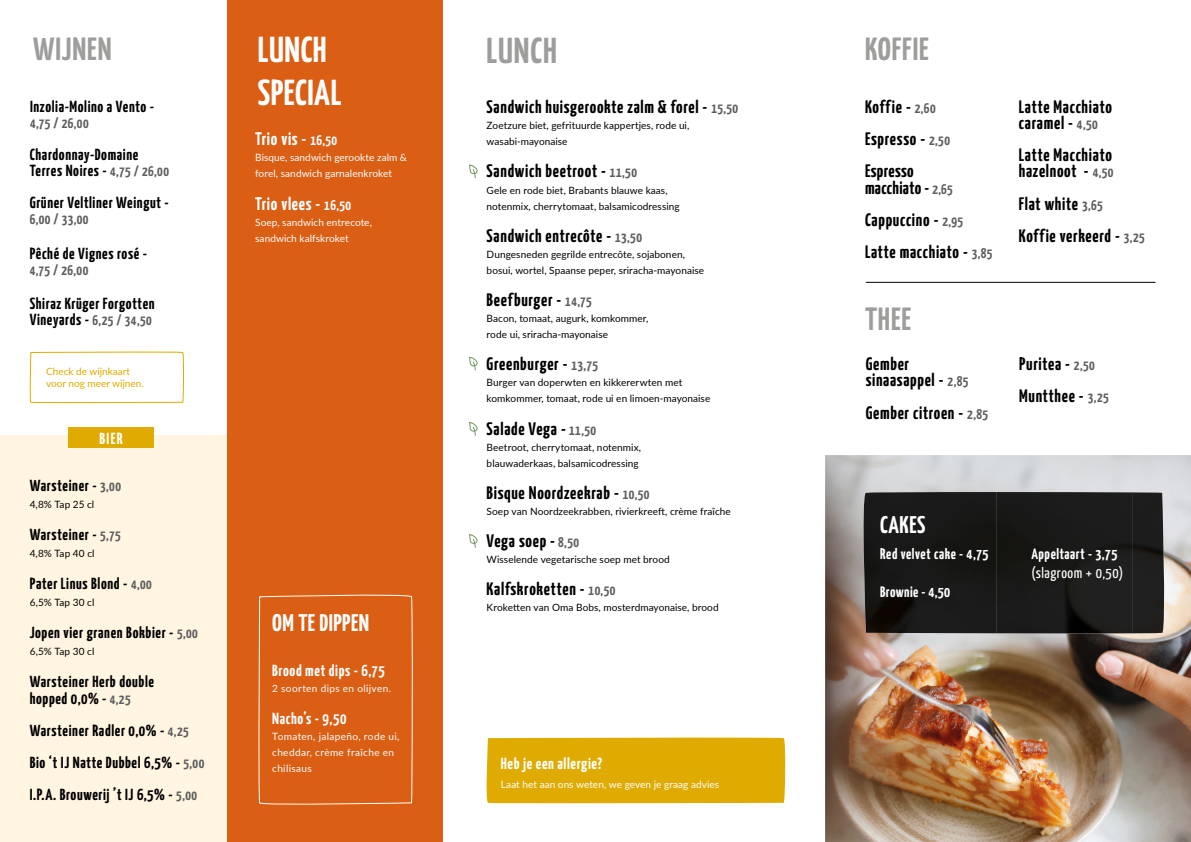
<style>
.page{position:relative;width:1191px;height:842px;background:#fff}
.page>*{position:absolute;margin:0;border:0;box-sizing:border-box;transform-origin:0 0}
.t1{font:700 36.2px/43.4px "Yanone Kaffeesatz";letter-spacing:.015em;color:#fff}
.t2{font:700 36.2px "Yanone Kaffeesatz";letter-spacing:.025em;color:#9d9d9c}
.t3{font:700 32.1px "Yanone Kaffeesatz";letter-spacing:.025em;color:#9d9d9c}
.t4{font:700 24.1px "Yanone Kaffeesatz";letter-spacing:.02em;color:#fff}
.t5{font:700 18.1px/32.1px "Yanone Kaffeesatz";letter-spacing:.04em;color:#000}
.t6{font:700 18.1px "Yanone Kaffeesatz";letter-spacing:.035em;color:#fff}
.t7{font:700 16.1px/16.1px "Yanone Kaffeesatz";letter-spacing:.04em;color:#000}
.t8{font:700 16.1px "Yanone Kaffeesatz";letter-spacing:.04em;color:#fff}
.t9{font:700 15.1px "Yanone Kaffeesatz";letter-spacing:.04em;color:#fff}
.t10{font:15.1px "Yanone Kaffeesatz";letter-spacing:.035em;color:#fff}
.t11{font:700 14.1px "Yanone Kaffeesatz";letter-spacing:.035em;color:#5f5e5e}
.t12{font:10px/16.1px "Lato";letter-spacing:.005em;color:#000}
.t13{font:10px/16.1px "Lato";letter-spacing:.01em;color:#fff}
.t14{font:10px/16.1px "Lato";letter-spacing:.035em;color:#fff}
.t15{font:10px/12.1px "Lato";color:#dfab00}
.s1{font-size:14.1px;color:#5f5e5e}
.s2{font-size:14.1px}
</style>
<div class="page">
<div style="left:227px;top:0;width:215px;height:842px;background:#da5e14"></div>
<div style="left:486px;top:737px;width:300px;height:67px;background:#dfab00"></div>
<svg style="left:469px;top:164px;width:9px;height:15px"></svg>
<svg style="left:469px;top:356px;width:9px;height:15px"></svg>
<svg style="left:469px;top:422px;width:9px;height:14px"></svg>
<svg style="left:469px;top:534px;width:9px;height:14px"></svg>
<svg style="left:258px;top:594px;width:155px;height:211px"></svg>
<svg style="left:29px;top:351px;width:155px;height:53px"></svg>
<div style="left:0;top:436px;width:227px;height:406px;background:#fff5e1"></div>
<div style="left:69px;top:427px;width:85px;height:21px;background:#dfab00"></div>
<img style="left:825px;top:455px;width:366px;height:387px">
<img style="left:860px;top:492px;width:306px;height:141px">
<hr style="left:865px;top:282px;width:290px;height:1px;background:#000">
<h2 class="t3" style="left:33px;top:26px;width:80px">WIJNEN</h2>
<h3 class="t7" style="left:30px;top:98px;width:126px">Inzolia-Molino a Vento -</h3>
<h3 class="t11" style="left:30px;top:113px;width:60px">4,75 / 26,00</h3>
<h3 class="t7" style="left:30px;top:146px;width:141px">Chardonnay-Domaine<br>Terres Noires - <span class="s1">4,75 / 26,00</span></h3>
<h3 class="t7" style="left:30px;top:193px;width:141px">Grüner Veltliner Weingut -</h3>
<h3 class="t11" style="left:30px;top:209px;width:60px">6,00 / 33,00</h3>
<h3 class="t7" style="left:30px;top:244px;width:119px">Pêché de Vignes rosé -</h3>
<h3 class="t11" style="left:30px;top:260px;width:60px">4,75 / 26,00</h3>
<h3 class="t7" style="left:30px;top:294px;width:126px">Shiraz Krüger Forgotten<br>Vineyards - <span class="s1">6,25 / 34,50</span></h3>
<p class="t15" style="left:46px;top:365px;width:99px">Check de wijnkaart voor nog meer wijnen.</p>
<h3 class="t8" style="left:100px;top:427px;width:25px">BIER</h3>
<h3 class="t7" style="left:30px;top:477px;width:93px">Warsteiner - <span class="s1">3,00</span></h3>
<p class="t12" style="left:30px;top:496px;width:66px">4,8% Tap 25 cl</p>
<h3 class="t7" style="left:30px;top:526px;width:92px">Warsteiner - <span class="s1">5,75</span></h3>
<p class="t12" style="left:30px;top:545px;width:66px">4,8% Tap 40 cl</p>
<h3 class="t7" style="left:30px;top:575px;width:124px">Pater Linus Blond - <span class="s1">4,00</span></h3>
<p class="t12" style="left:30px;top:594px;width:66px">6,5% Tap 30 cl</p>
<h3 class="t7" style="left:30px;top:624px;width:170px">Jopen vier granen Bokbier - <span class="s1">5,00</span></h3>
<p class="t12" style="left:30px;top:643px;width:66px">6,5% Tap 30 cl</p>
<h3 class="t7" style="left:30px;top:673px;width:126px">Warsteiner Herb double hopped 0,0% - <span class="s1">4,25</span></h3>
<h3 class="t7" style="left:30px;top:713px;width:176px;line-height:32.1px">Warsteiner Radler 0,0% - <span class="s1">4,25<br></span>Bio ‘t IJ Natte Dubbel 6,5% - <span class="s1">5,00<br></span>I.P.A. Brouwerij ’t IJ 6,5% - <span class="s1">5,00</span></h3>
<h1 class="t1" style="left:258px;top:25px;width:85px">LUNCH<br>SPECIAL</h1>
<h3 class="t6" style="left:255px;top:126px;width:84px">Trio vis - <span class="s2">16,50</span></h3>
<p class="t13" style="left:255px;top:149px;width:153px">Bisque, sandwich gerookte zalm &amp; forel, sandwich garnalenkroket</p>
<h3 class="t6" style="left:255px;top:190px;width:98px">Trio vlees - <span class="s2">16,50</span></h3>
<p class="t13" style="left:255px;top:214px;width:118px">Soep, sandwich entrecote, sandwich kalfskroket</p>
<h3 class="t4" style="left:272px;top:605px;width:98px">OM TE DIPPEN</h3>
<h3 class="t8" style="left:272px;top:659px;width:114px">Brood met dips - 6,75</h3>
<p class="t14" style="left:272px;top:680px;width:120px">2 soorten dips en olijven.</p>
<h3 class="t8" style="left:272px;top:707px;width:76px">Nacho’s - 9,50</h3>
<p class="t14" style="left:272px;top:728px;width:129px">Tomaten, jalapeño, rode ui, cheddar, crème fraîche en chilisaus</p>
<h1 class="t2" style="left:486px;top:25px;width:72px">LUNCH</h1>
<h3 class="t5" style="left:486px;top:90px;width:253px">Sandwich huisgerookte zalm &amp; forel - <span class="s1">15,50</span></h3>
<p class="t12" style="left:486px;top:117px;width:204px">Zoetzure biet, gefrituurde kappertjes, rode ui, wasabi-mayonaise</p>
<h3 class="t5" style="left:486px;top:154px;width:152px">Sandwich beetroot - <span class="s1">11,50</span></h3>
<p class="t12" style="left:486px;top:181px;width:194px">Gele en rode biet, Brabants blauwe kaas, notenmix, cherrytomaat, balsamicodressing</p>
<h3 class="t5" style="left:486px;top:218px;width:157px">Sandwich entrecôte - <span class="s1">13,50</span></h3>
<p class="t12" style="left:486px;top:246px;width:219px">Dungesneden gegrilde entrecôte, sojabonen, bosui, wortel, Spaanse peper, sriracha-mayonaise</p>
<h3 class="t5" style="left:486px;top:282px;width:107px">Beefburger - <span class="s1">14,75</span></h3>
<p class="t12" style="left:486px;top:310px;width:163px">Bacon, tomaat, augurk, komkommer, rode ui, sriracha-mayonaise</p>
<h3 class="t5" style="left:486px;top:347px;width:113px">Greenburger - <span class="s1">13,75</span></h3>
<p class="t12" style="left:486px;top:374px;width:225px">Burger van doperwten en kikkererwten met komkommer, tomaat, rode ui en limoen-mayonaise</p>
<h3 class="t5" style="left:486px;top:411px;width:111px">Salade Vega - <span class="s1">11,50</span></h3>
<p class="t12" style="left:486px;top:439px;width:156px">Beetroot, cherrytomaat, notenmix, blauwaderkaas, balsamicodressing</p>
<h3 class="t5" style="left:486px;top:475px;width:164px">Bisque Noordzeekrab - <span class="s1">10,50</span></h3>
<p class="t12" style="left:486px;top:503px;width:246px">Soep van Noordzeekrabben, rivierkreeft, crème fraîche</p>
<h3 class="t5" style="left:486px;top:524px;width:94px">Vega soep - <span class="s1">8,50</span></h3>
<p class="t12" style="left:486px;top:551px;width:185px">Wisselende vegetarische soep met brood</p>
<h3 class="t5" style="left:486px;top:572px;width:130px">Kalfskroketten - <span class="s1">10,50</span></h3>
<p class="t12" style="left:486px;top:599px;width:234px">Kroketten van Oma Bobs, mosterdmayonaise, brood</p>
<h3 class="t8" style="left:501px;top:752px;width:103px">Heb je een allergie?</h3>
<p class="t13" style="left:501px;top:776px;width:220px">Laat het aan ons weten, we geven je graag advies</p>
<h2 class="t3" style="left:865px;top:26px;width:65px">KOFFIE</h2>
<h3 class="t5" style="left:865px;top:90px;width:87px">Koffie - <span class="s1">2,60<br></span>Espresso - <span class="s1">2,50<br></span>Espresso</h3>
<h3 class="t5" style="left:865px;top:170px;width:129px">macchiato - <span class="s1">2,65<br></span>Cappuccino - <span class="s1">2,95<br></span>Latte macchiato - <span class="s1">3,85</span></h3>
<h2 class="t3" style="left:865px;top:296px;width:48px">THEE</h2>
<h3 class="t5" style="left:865px;top:355px;width:104px;line-height:16.1px">Gember sinaasappel - <span class="s1">2,85</span></h3>
<h3 class="t5" style="left:865px;top:395px;width:124px">Gember citroen - <span class="s1">2,85</span></h3>
<h3 class="t5" style="left:1018px;top:98px;width:95px;line-height:16.1px">Latte Macchiato caramel - <span class="s1">4,50</span></h3>
<h3 class="t5" style="left:1018px;top:146px;width:96px;line-height:16.1px">Latte Macchiato hazelnoot - <span class="s1">4,50</span></h3>
<h3 class="t5" style="left:1018px;top:186px;width:127px">Flat white <span class="s1">3,65<br></span>Koffie verkeerd - <span class="s1">3,25</span></h3>
<h3 class="t5" style="left:1019px;top:347px;width:91px">Puritea - <span class="s1">2,50<br></span>Muntthee - <span class="s1">3,25</span></h3>
<h3 class="t4" style="left:880px;top:507px;width:47px">CAKES</h3>
<h3 class="t9" style="left:880px;top:543px;width:110px">Red velvet cake - 4,75</h3>
<h3 class="t9" style="left:880px;top:581px;width:72px">Brownie - 4,50</h3>
<h3 class="t9" style="left:1031px;top:543px;width:87px">Appeltaart - 3,75</h3>
<h3 class="t10" style="left:1031px;top:562px;width:93px">(slagroom + 0,50)</h3>
</div>
